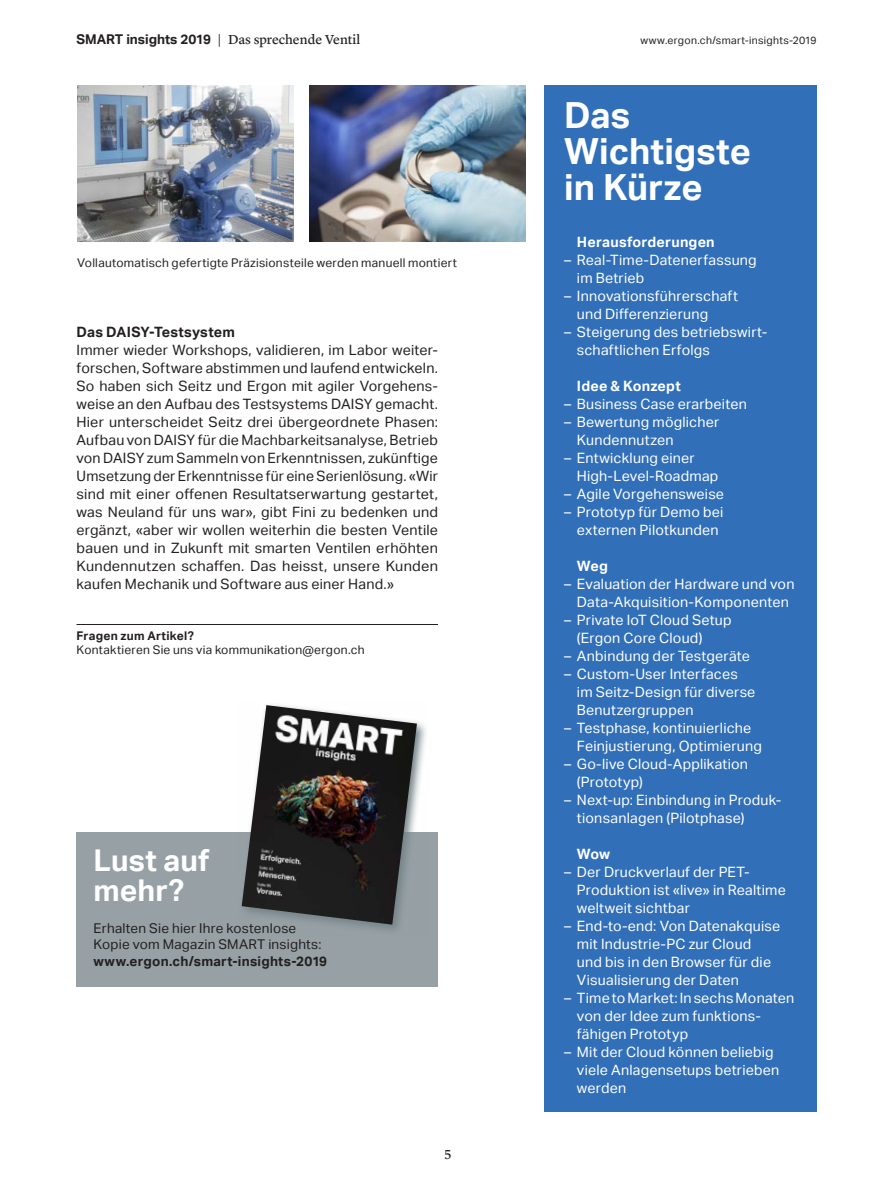
<style>
.page{position:relative;width:893px;height:1191px;background:#fff}
.page>*{position:absolute;margin:0;border:0;box-sizing:border-box;transform-origin:0 0}
.t1{font:700 36px/36px "Aktiv Grotesk";color:#fff}
.t2{font:700 30px/30px "Aktiv Grotesk";letter-spacing:.005em;color:#fff}
.t3{font:14.25px/18px "Aktiv Grotesk";letter-spacing:.015em;color:#fff}
.t4{font:14.25px/18px "Aktiv Grotesk";letter-spacing:.015em;color:#231f20;text-align:justify}
.t5{font:700 14.25px "Aktiv Grotesk";letter-spacing:.015em;color:#fff}
.t6{font:700 14.25px "Aktiv Grotesk";letter-spacing:.015em;color:#231f20}
.t7{font:13.5px/16.2px "Aktiv Grotesk";letter-spacing:.02em;color:#231f20}
.t8{font:13.5px "Lyon Text Regular No.2";color:#231f20}
.t9{font:700 13.5px "Aktiv Grotesk";letter-spacing:.02em;color:#231f20}
.t10{font:12px "Aktiv Grotesk";letter-spacing:.02em;color:#231f20}
.t11{font:700 12px "Aktiv Grotesk";letter-spacing:.02em;color:#231f20}
.t12{font:10.5px "Aktiv Grotesk";letter-spacing:.03em;color:#231f20}
.s1{font-family:"Aktiv Grotesk";font-weight:700}
</style>
<div class="page">
<div style="left:544px;top:85px;width:272px;height:1026px;background:#3170b8"></div>
<img style="left:77px;top:85px;width:216px;height:156px">
<hr style="left:77px;top:624px;width:361px;height:1px;background:#231f20">
<img style="left:310px;top:85px;width:216px;height:156px">
<div style="left:77px;top:832px;width:361px;height:154px;background:#97a1a5"></div>
<svg style="left:241px;top:722px;width:185px;height:209px"></svg>
<img style="left:242px;top:705px;width:175px;height:219px">
<p class="t8" style="left:77px;top:29px;width:285px"><span class="s1">SMART insights 2019</span> | Das sprechende Ventil</p>
<p class="t12" style="left:641px;top:34px;width:177px">www.ergon.ch/smart-insights-2019</p>
<p class="t10" style="left:77px;top:256px;width:381px">Vollautomatisch gefertigte Präzisionsteile werden manuell montiert</p>
<p class="t6" style="left:77px;top:324px;width:160px">Das DAISY-Testsystem</p>
<p class="t4" style="left:77px;top:341px;width:363px">Immer wieder Workshops, validieren, im Labor weiter&shy;forschen, Software abstimmen und laufend entwickeln.<br>So haben sich Seitz und Ergon mit agiler Vorgehens&shy;weise an den Aufbau des Testsystems DAISY gemacht.<br>Hier unterscheidet Seitz drei übergeordnete Phasen:<br>Aufbau von DAISY für die Machbarkeitsanalyse, Betrieb von DAISY zum Sammeln von Erkenntnissen, zukünftige Umsetzung der Erkenntnisse für eine Serienlösung. «Wir sind mit einer offenen Resultatserwartung gestartet, was Neuland für uns war», gibt Fini zu bedenken und ergänzt, «aber wir wollen weiterhin die besten Ventile bauen und in Zukunft mit smarten Ventilen erhöhten Kundennutzen schaffen. Das heisst, unsere Kunden kaufen Mechanik und Software aus einer Hand.»</p>
<p class="t11" style="left:77px;top:628px;width:119px">Fragen zum Artikel?</p>
<p class="t10" style="left:77px;top:643px;width:290px">Kontaktieren Sie uns via kommunikation@ergon.ch</p>
<h2 class="t2" style="left:94px;top:845px;width:118px">Lust auf mehr?</h2>
<p class="t7" style="left:94px;top:920px;width:229px">Erhalten Sie hier Ihre kostenlose<br>Kopie vom Magazin SMART insights:</p>
<p class="t9" style="left:94px;top:953px;width:235px">www.ergon.ch/smart-insights-2019</p>
<p class="t8" style="left:444px;top:1143px;width:8px">5</p>
<h1 class="t1" style="left:564px;top:97px;width:188px">Das<br>Wichtigste in Kürze</h1>
<p class="t5" style="left:577px;top:234px;width:139px">Herausforderungen</p>
<p class="t3" style="left:577px;top:251px;width:181px;text-indent:-13px">– Real-Time-Datenerfassung im Betrieb</p>
<p class="t3" style="left:577px;top:287px;width:163px;text-indent:-13px">– Innovationsführerschaft und Differenzierung</p>
<p class="t3" style="left:577px;top:323px;width:192px;text-indent:-13px">– Steigerung des betriebswirt&shy;schaftlichen Erfolgs</p>
<p class="t5" style="left:577px;top:378px;width:105px">Idee &amp; Konzept</p>
<p class="t3" style="left:564px;top:395px;width:184px">– Business Case erarbeiten</p>
<p class="t3" style="left:577px;top:413px;width:144px;text-indent:-13px">– Bewertung möglicher<br>Kundennutzen</p>
<p class="t3" style="left:577px;top:449px;width:143px;text-indent:-13px">– Entwicklung einer<br>High-Level-Roadmap</p>
<p class="t3" style="left:564px;top:485px;width:161px">– Agile Vorgehensweise</p>
<p class="t3" style="left:564px;top:503px;width:161px;text-align:center">– Prototyp für Demo bei externen Pilotkunden</p>
<p class="t5" style="left:577px;top:558px;width:33px">Weg</p>
<p class="t3" style="left:564px;top:575px;width:232px;text-align:center">– Evaluation der Hardware und von<br>Data-Akquisition-Komponenten</p>
<p class="t3" style="left:577px;top:611px;width:156px;text-indent:-13px">– Private IoT Cloud Setup (Ergon Core Cloud)</p>
<p class="t3" style="left:564px;top:647px;width:187px">– Anbindung der Testgeräte</p>
<p class="t3" style="left:577px;top:665px;width:180px;text-indent:-13px">– Custom-User Interfaces im Seitz-Design für diverse<br>Benutzergruppen</p>
<p class="t3" style="left:577px;top:719px;width:187px;text-indent:-13px">– Testphase, kontinuierliche<br>Feinjustierung, Optimierung</p>
<p class="t3" style="left:577px;top:755px;width:173px;text-indent:-13px">– Go-live Cloud-Applikation (Prototyp)</p>
<p class="t3" style="left:577px;top:791px;width:205px;text-indent:-13px">– Next-up: Einbindung in Produk&shy;tionsanlagen (Pilotphase)</p>
<p class="t5" style="left:577px;top:846px;width:35px">Wow</p>
<p class="t3" style="left:577px;top:863px;width:210px;text-indent:-13px">– Der Druckverlauf der PET-<br>Produktion ist «live» in Realtime weltweit sichtbar</p>
<p class="t3" style="left:577px;top:917px;width:205px;text-indent:-13px">– End-to-end: Von Datenakquise mit Industrie-PC zur Cloud<br>und bis in den Browser für die<br>Visualisierung der Daten</p>
<p class="t3" style="left:577px;top:989px;width:219px;text-indent:-13px">– Time to Market: In sechs Monaten von der Idee zum funktions&shy;fähigen Prototyp</p>
<p class="t3" style="left:577px;top:1043px;width:204px;text-indent:-13px">– Mit der Cloud können beliebig viele Anlagensetups betrieben werden</p>
</div>
